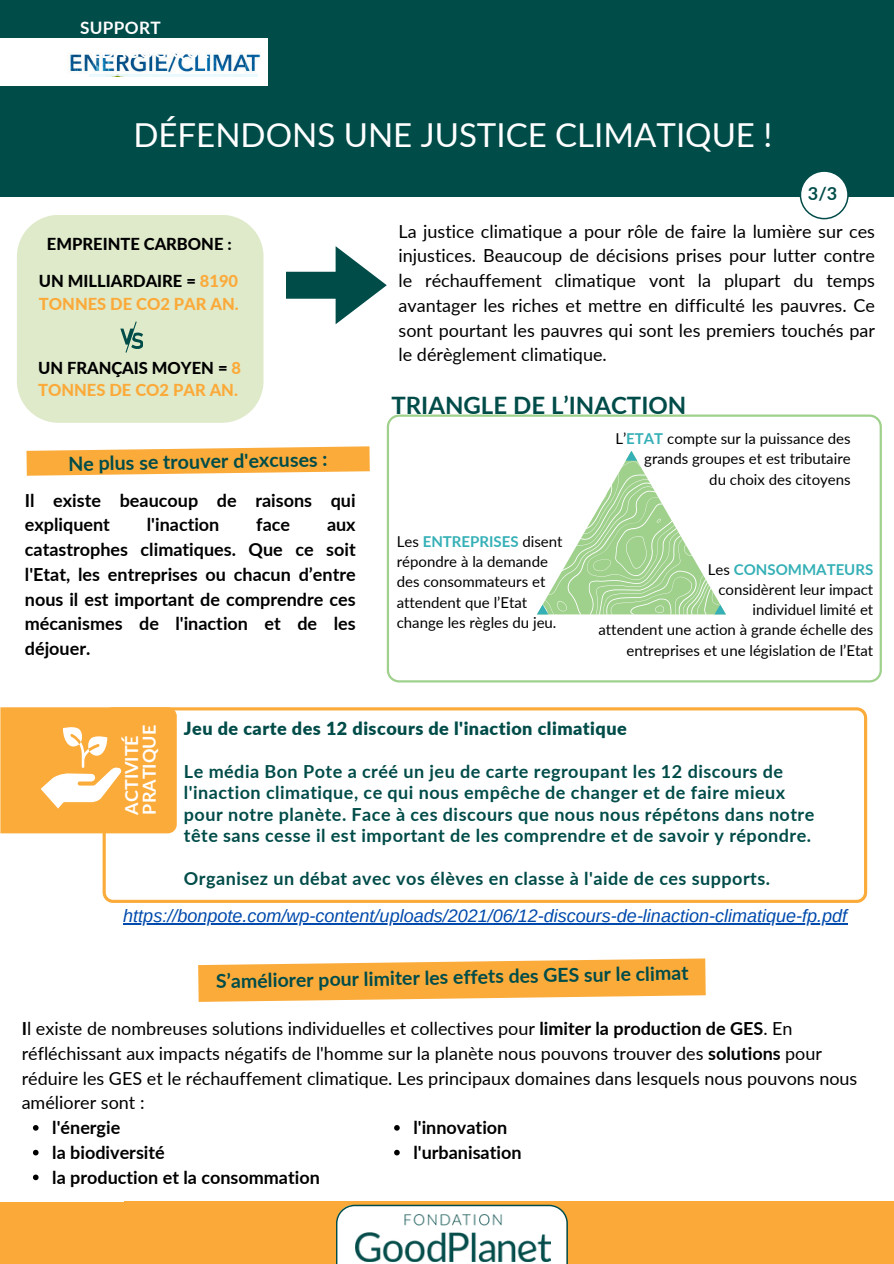
<style>
.page{position:relative;width:894px;height:1264px;background:#fff}
.page>*{position:absolute;margin:0;border:0;box-sizing:border-box;transform-origin:0 0}
.t1{font:33px "Lato";color:#fff}
.t2{font:700 24px "Lato";color:#004c49}
.t3{font:700 19.65px "Lato";color:#004c49}
.t4{font:700 19.5px "Lato";color:#004c49}
.t5{font:18px/24.8px "Lato";color:#000}
.t6{font:700 18px/21.3px "Lato";letter-spacing:.025em;color:#004c49}
.t7{font:700 18px/24.8px "Lato";color:#000}
.t8{font:italic 18px "Arimo";color:#004aad}
.t9{font:900 18px "Lato";letter-spacing:.025em;color:#004c49}
.t10{font:700 18px/18px "Lato";color:#fff}
.t11{font:700 17.1px/23.7px "Lato";letter-spacing:.02em;color:#fff}
.t12{font:800 16.5px/22.5px "Lato";color:#fbaa3a}
.t13{font:800 16.5px "Lato";color:#000}
.t14{font:15px/20.2px "Lato";color:#000;text-align:right}
.s1{color:#000}
.s2{font-weight:700;color:#34b0b6}
.s3{font-weight:700}
</style>
<div class="page">
<hr style="left:123px;top:923px;width:724px;height:1px;background:#004aad">
<svg style="left:103px;top:707px;width:763px;height:196px"></svg>
<svg style="left:0;top:707px;width:177px;height:126px;background:#fbb44f"></svg>
<div style="left:0;top:0;width:893px;height:196px;background:#004c49"></div>
<div style="left:0;top:38px;width:267px;height:48px;background:#fff"></div>
<svg style="left:799px;top:171px;width:49px;height:48px"></svg>
<img style="left:89px;top:74px;width:168px;height:3px">
<img style="left:69px;top:52px;width:192px;height:21px">
<div style="left:124px;top:1201px;width:769px;height:62px;background:#fbaa3a"></div>
<svg style="left:336px;top:1204px;width:231px;height:59px;background:#d0dbd8"></svg>
<div style="left:0;top:1202px;width:160px;height:61px;background:#fbaa3a"></div>
<svg style="left:198px;top:958px;width:507px;height:43px;background:#fbb756"></svg>
<div style="left:17px;top:215px;width:246px;height:208px;background:#dfeaca"></div>
<svg style="left:120px;top:321px;width:23px;height:32px"></svg>
<svg style="left:286px;top:246px;width:100px;height:78px"></svg>
<svg style="left:386px;top:414px;width:495px;height:268px"></svg>
<svg style="left:536px;top:451px;width:189px;height:163px"></svg>
<svg style="left:26px;top:446px;width:343px;height:30px;background:#fbb95b"></svg>
<svg style="left:33px;top:1125px;width:6px;height:5px"></svg>
<svg style="left:33px;top:1149px;width:6px;height:6px"></svg>
<svg style="left:33px;top:1174px;width:6px;height:6px"></svg>
<svg style="left:394px;top:1125px;width:5px;height:5px"></svg>
<svg style="left:394px;top:1149px;width:5px;height:6px"></svg>
<p class="t11" style="left:80px;top:16px;width:131px">SUPPORT<br>PÉDAGOGIQUE</p>
<h1 class="t1" style="left:133px;top:112px;width:640px">DÉFENDONS UNE JUSTICE CLIMATIQUE !</h1>
<p class="t6" style="left:807px;top:182px;width:31px">3/3</p>
<p class="t13" style="left:47px;top:232px;width:186px">EMPREINTE CARBONE :</p>
<p class="t12" style="left:39px;top:269px;width:201px"><span class="s1">UN MILLIARDAIRE =</span> 8190<br>TONNES DE CO2 PAR AN.</p>
<p class="t12" style="left:38px;top:355px;width:204px"><span class="s1">UN FRANÇAIS MOYEN =</span> 8<br>TONNES DE CO2 PAR AN.</p>
<p class="t3" style="left:68px;top:449px;width:261px;rotate:-1deg">Ne plus se trouver d'excuses :</p>
<p class="t7" style="left:25px;top:487px;width:332px">Il existe beaucoup de raisons qui expliquent</p>
<p class="t7" style="left:147px;top:511px;width:74px">l'inaction</p>
<p class="t7" style="left:256px;top:511px;width:35px">face</p>
<p class="t7" style="left:25px;top:511px;width:332px;text-align:justify;text-indent:302px">aux catastrophes climatiques. Que ce soit l'Etat, les entreprises ou chacun d’entre nous il est important de comprendre ces mécanismes de l'inaction et de les déjouer.</p>
<p class="t5" style="left:398px;top:218px;width:478px;text-align:justify">La justice climatique a pour rôle de faire la lumière sur ces injustices. Beaucoup de décisions prises pour lutter contre le réchauffement climatique vont la plupart du temps avantager les riches et mettre en difficulté les pauvres. Ce sont pourtant les pauvres qui sont les premiers touchés par le dérèglement climatique.</p>
<h2 class="t2" style="left:391px;top:387px;width:296px">TRIANGLE DE L’INACTION</h2>
<p class="t14" style="left:396px;top:530px;width:167px;text-align:left">Les <span class="s2">ENTREPRISES</span> disent répondre à la demande des consommateurs et attendent que l’Etat change les règles du jeu.</p>
<p class="t14" style="left:615px;top:428px;width:237px">L’<span class="s2">ETAT</span> compte sur la puissance des grands groupes et est tributaire<br>du choix des citoyens</p>
<p class="t14" style="left:598px;top:558px;width:276px">Les <span class="s2">CONSOMMATEURS<br></span>considèrent leur impact<br>individuel limité et<br>attendent une action à grande échelle des entreprises et une législation de l’Etat</p>
<p class="t10" style="left:122px;top:814px;width:91px;rotate:-90deg">ACTIVITÉ<br>PRATIQUE</p>
<p class="t9" style="left:184px;top:715px;width:444px">Jeu de carte des 12 discours de l'inaction climatique</p>
<p class="t6" style="left:184px;top:760px;width:632px">Le média Bon Pote a créé un jeu de carte regroupant les 12 discours de l'inaction climatique, ce qui nous empêche de changer et de faire mieux pour notre planète. Face à ces discours que nous nous répétons dans notre tête sans cesse il est important de les comprendre et de savoir y répondre.</p>
<p class="t6" style="left:184px;top:867px;width:587px">Organisez un débat avec vos élèves en classe à l'aide de ces supports.</p>
<p class="t8" style="left:123px;top:903px;width:725px">https://bonpote.com/wp-content/uploads/2021/06/12-discours-de-linaction-climatique-fp.pdf</p>
<p class="t4" style="left:216px;top:966px;width:474px;rotate:-1deg">S’améliorer pour limiter les effets des GES sur le climat</p>
<p class="t5" style="left:22px;top:1015px;width:837px"><span class="s3">I</span>l existe de nombreuses solutions individuelles et collectives pour <span class="s3">limiter la production de GES</span>. En réfléchissant aux impacts négatifs de l'homme sur la planète nous pouvons trouver des <span class="s3">solutions</span> pour réduire les GES et le réchauffement climatique. Les principaux domaines dans lesquels nous pouvons nous améliorer sont :</p>
<p class="t7" style="left:52px;top:1114px;width:269px">l'énergie<br>la biodiversité<br>la production et la consommation</p>
<p class="t7" style="left:413px;top:1114px;width:110px">l'innovation l'urbanisation</p>
</div>
